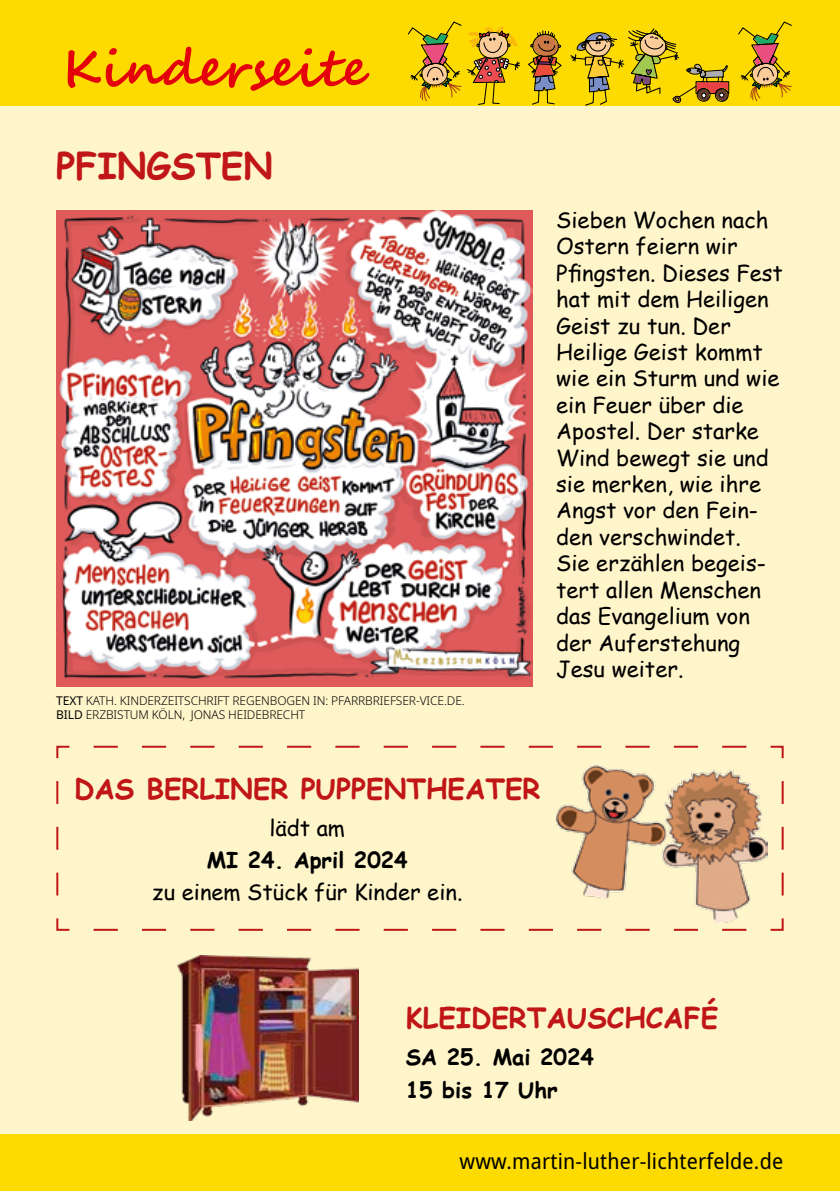
<style>
.page{position:relative;width:840px;height:1191px;background:#fff}
.page>*{position:absolute;margin:0;border:0;box-sizing:border-box;transform-origin:0 0}
.t1{font:700 50px "Segoe Script";color:#e3000b}
.t2{font:700 36px "Comic Sans MS";color:#c01617}
.t3{font:700 28px "Comic Sans MS";color:#c01617}
.t4{font:22px/26.4px "Comic Sans MS";color:#000}
.t5{font:700 22px/32px "Comic Sans MS";color:#000}
.t6{font:semi-condensed 22px "Noto Sans";letter-spacing:.01em;color:#000}
.t7{font:300 12px/14.4px "Noto Sans";letter-spacing:-.01em;color:#000}
.s1{font-weight:400}
</style>
<div class="page">
<div style="left:0;top:105px;width:839px;height:1029px;background:#fff5cb"></div>
<svg style="left:56px;top:745px;width:728px;height:186px"></svg>
<div style="left:0;top:1134px;width:839px;height:57px;background:#fddb00"></div>
<div style="left:0;top:0;width:839px;height:106px;background:#fddb00"></div>
<svg style="left:528px;top:30px;width:34px;height:75px"></svg>
<svg style="left:738px;top:21px;width:54px;height:81px"></svg>
<svg style="left:408px;top:21px;width:112px;height:84px"></svg>
<svg style="left:570px;top:28px;width:159px;height:78px"></svg>
<img style="left:556px;top:765px;width:210px;height:158px">
<img style="left:177px;top:955px;width:181px;height:165px">
<img style="left:56px;top:210px;width:476px;height:476px">
<h1 class="t1" style="left:62px;top:28px;width:306px">Kinderseite</h1>
<h2 class="t2" style="left:56px;top:139px;width:218px">PFINGSTEN</h2>
<p class="t7" style="left:56px;top:693px;width:410px"><span class="s1">TEXT</span> KATH. KINDERZEITSCHRIFT REGENBOGEN IN: PFARRBRIEFSER-VICE.DE.<br><span class="s1">BILD</span> ERZBISTUM KÖLN, JONAS HEIDEBRECHT</p>
<p class="t4" style="left:556px;top:206px;width:228px">Sieben Wochen nach<br>Ostern feiern wir<br>Pfingsten. Dieses Fest hat mit dem Heiligen<br>Geist zu tun. Der<br>Heilige Geist kommt wie ein Sturm und wie ein Feuer über die<br>Apostel. Der starke<br>Wind bewegt sie und sie merken, wie ihre<br>Angst vor den Fein&shy;den verschwindet.<br>Sie erzählen begeis&shy;tert allen Menschen das Evangelium von der Auferstehung<br>Jesu weiter.</p>
<p class="t3" style="left:74px;top:767px;width:467px">DAS BERLINER PUPPENTHEATER</p>
<p class="t4" style="left:269px;top:814px;width:77px">lädt am</p>
<p class="t5" style="left:207px;top:843px;width:202px">MI 24. April 2024</p>
<p class="t4" style="left:152px;top:878px;width:312px">zu einem Stück für Kinder ein.</p>
<p class="t3" style="left:405px;top:996px;width:314px">KLEIDERTAUSCHCAFÉ</p>
<p class="t5" style="left:405px;top:1040px;width:189px">SA 25. Mai 2024<br>15 bis 17 Uhr</p>
<p class="t6" style="left:459px;top:1145px;width:325px">www.martin-luther-lichterfelde.de</p>
</div>
